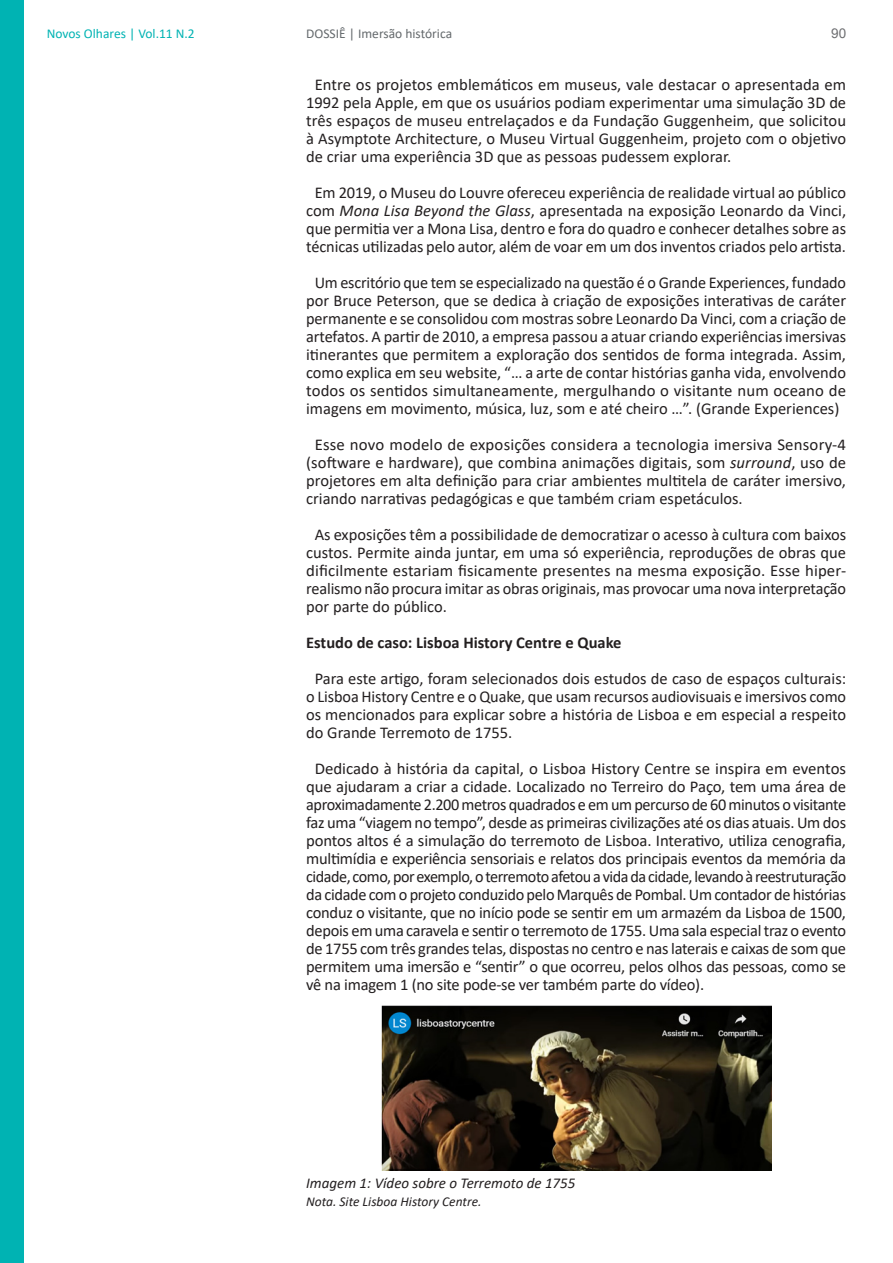
<style>
.page{position:relative;width:893px;height:1263px;background:#fff}
.page>*{position:absolute;margin:0;border:0;box-sizing:border-box;transform-origin:0 0}
.TEXTO{font:16.5px/18px "Calibri";letter-spacing:-.005em;color:#231f20;text-align:justify}
.SUB_1{font:700 16.5px "Calibri";color:#231f20}
.IMAGEM_Legenda{font:italic 15px "Calibri";color:#231f20}
.IMAGEM_Fonte{font:italic 13.5px "Calibri";color:#231f20}
.t1{font:13.5px "Calibri";color:#64696c}
.t2{font:13.5px "Calibri";color:#00b3b3}
.t3{font:13.5px "Arial";color:#6c6d70}
.s1{font-style:italic}
</style>
<div class="page">
<div style="left:0;top:0;width:24px;height:1263px;background:#00b3b3"></div>
<img style="left:381px;top:1005px;width:390px;height:165px">
<p class="t2" style="left:47px;top:24px;width:150px">Novos Olhares | Vol.11 N.2</p>
<p class="t1" style="left:306px;top:24px;width:147px">DOSSIÊ | Imersão histórica</p>
<p class="t3" style="left:831px;top:24px;width:17px">90</p>
<p class="TEXTO" style="left:306px;top:75px;width:542px;text-indent:9px">Entre os projetos emblemáticos em museus, vale destacar o apresentada em 1992 pela Apple, em que os usuários podiam experimentar uma simulação 3D de três espaços de museu entrelaçados e da Fundação Guggenheim, que solicitou à Asymptote Architecture, o Museu Virtual Guggenheim, projeto com o objetivo de criar uma experiência 3D que as pessoas pudessem explorar.</p>
<p class="TEXTO" style="left:306px;top:183px;width:542px;text-align:center">Em 2019, o Museu do Louvre ofereceu experiência de realidade virtual ao público com <span class="s1">Mona Lisa Beyond the Glass</span>, apresentada na exposição Leonardo da Vinci, que permitia ver a Mona Lisa, dentro e fora do quadro e conhecer detalhes sobre as técnicas utilizadas pelo autor, além de voar em um dos inventos criados pelo artista.</p>
<p class="TEXTO" style="left:306px;top:273px;width:542px;text-align:center">Um escritório que tem se especializado na questão é o Grande Experiences, fundado por Bruce Peterson, que se dedica à criação de exposições interativas de caráter permanente e se consolidou com mostras sobre Leonardo Da Vinci, com a criação de artefatos. A partir de 2010, a empresa passou a atuar criando experiências imersivas itinerantes que permitem a exploração dos sentidos de forma integrada. Assim, como explica em seu website, “… a arte de contar histórias ganha vida, envolvendo todos os sentidos simultaneamente, mergulhando o visitante num oceano de imagens em movimento, música, luz, som e até cheiro …”. (Grande Experiences)</p>
<p class="TEXTO" style="left:306px;top:435px;width:542px;text-indent:9px">Esse novo modelo de exposições considera a tecnologia imersiva Sensory-4 (software e hardware), que combina animações digitais, som <span class="s1">surround</span>, uso de projetores em alta definição para criar ambientes multitela de caráter imersivo, criando narrativas pedagógicas e que também criam espetáculos.</p>
<p class="TEXTO" style="left:306px;top:525px;width:541px;text-indent:9px">As exposições têm a possibilidade de democratizar o acesso à cultura com baixos custos. Permite ainda juntar, em uma só experiência, reproduções de obras que dificilmente estariam fisicamente presentes na mesma exposição. Esse hiper&shy;realismo não procura imitar as obras originais, mas provocar uma nova interpretação por parte do público.</p>
<p class="SUB_1" style="left:306px;top:631px;width:317px">Estudo de caso: Lisboa History Centre e Quake</p>
<p class="TEXTO" style="left:306px;top:669px;width:541px;text-indent:9px">Para este artigo, foram selecionados dois estudos de caso de espaços culturais: o Lisboa History Centre e o Quake, que usam recursos audiovisuais e imersivos como os mencionados para explicar sobre a história de Lisboa e em especial a respeito do Grande Terremoto de 1755.</p>
<p class="TEXTO" style="left:306px;top:759px;width:542px;text-indent:9px">Dedicado à história da capital, o Lisboa History Centre se inspira em eventos que ajudaram a criar a cidade. Localizado no Terreiro do Paço, tem uma área de aproximadamente 2.200 metros quadrados e em um percurso de 60 minutos o visitante faz uma “viagem no tempo”, desde as primeiras civilizações até os dias atuais. Um dos pontos altos é a simulação do terremoto de Lisboa. Interativo, utiliza cenografia, multimídia e experiência sensoriais e relatos dos principais eventos da memória da cidade, como, por exemplo, o terremoto afetou a vida da cidade, levando à reestruturação da cidade com o projeto conduzido pelo Marquês de Pombal. Um contador de histórias conduz o visitante, que no início pode se sentir em um armazém da Lisboa de 1500, depois em uma caravela e sentir o terremoto de 1755. Uma sala especial traz o evento de 1755 com três grandes telas, dispostas no centro e nas laterais e caixas de som que permitem uma imersão e “sentir” o que ocorreu, pelos olhos das pessoas, como se vê na imagem 1 (no site pode-se ver também parte do vídeo).</p>
<p class="IMAGEM_Legenda" style="left:306px;top:1173px;width:271px">Imagem 1: Vídeo sobre o Terremoto de 1755</p>
<p class="IMAGEM_Fonte" style="left:306px;top:1192px;width:177px">Nota. Site Lisboa History Centre.</p>
</div>
